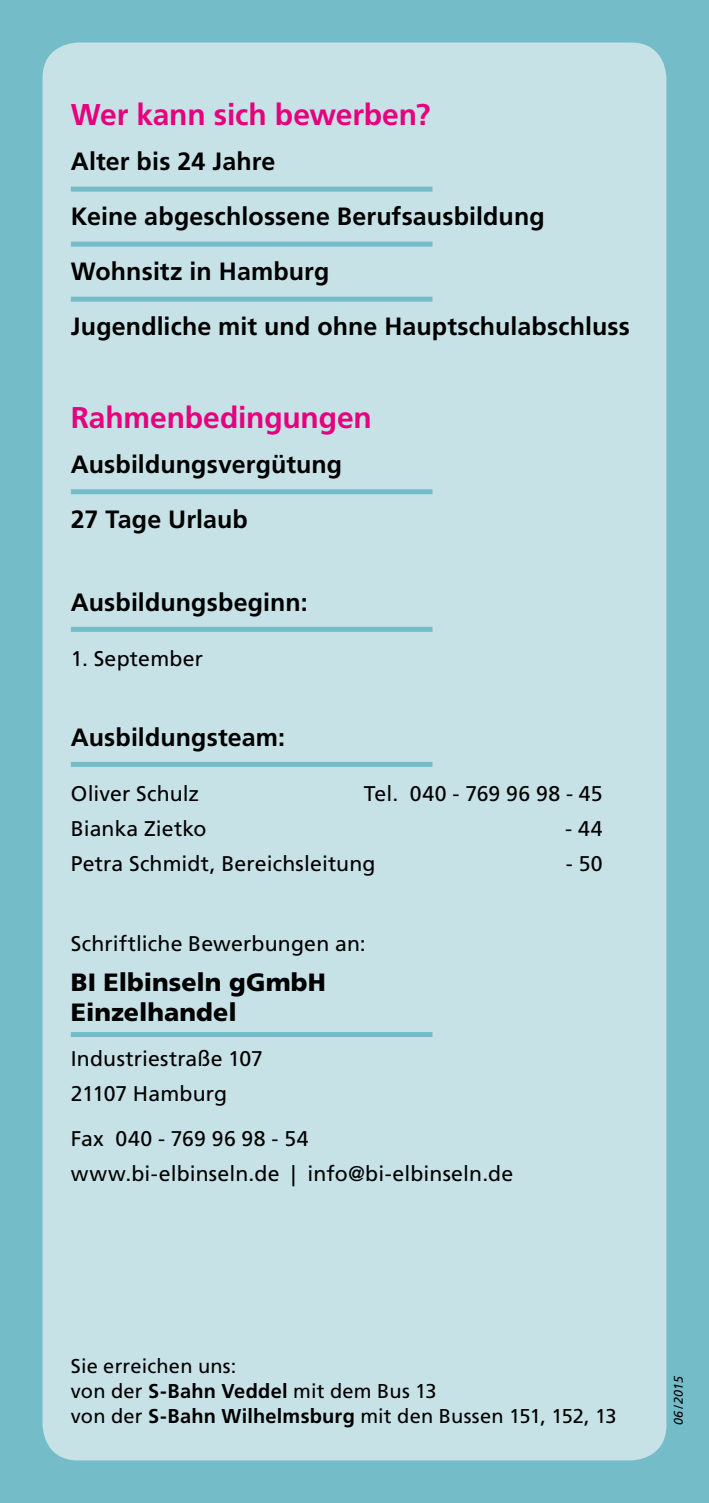
<style>
.page{position:relative;width:709px;height:1503px;background:#fff}
.page>*{position:absolute;margin:0;border:0;box-sizing:border-box;transform-origin:0 0}
.t1{font:700 30px "Frutiger LT Std";letter-spacing:-.005em;color:#e6007d}
.t2{font:700 25px "Frutiger LT Std";letter-spacing:.005em;color:#000}
.t3{font:900 25px/30px "Frutiger LT Std";color:#000}
.t4{font:21.25px/35px "Frutiger LT Std";letter-spacing:.005em;color:#000}
.t5{font:20px/25px "Frutiger LT Std";letter-spacing:.01em;color:#000}
.t6{font:italic 12.5px "Frutiger LT Std";letter-spacing:.01em;color:#000}
.s1{font-weight:700}
</style>
<div class="page">
<div style="left:0;top:0;width:709px;height:1502px;background:#73bcc8"></div>
<div style="left:43px;top:43px;width:623px;height:1417px;background:#c7e2e7;border-radius:35px"></div>
<div style="left:71px;top:187px;width:361px;height:5px;background:#73bcc8"></div>
<div style="left:71px;top:242px;width:361px;height:5px;background:#73bcc8"></div>
<div style="left:71px;top:297px;width:361px;height:5px;background:#73bcc8"></div>
<div style="left:71px;top:489px;width:361px;height:5px;background:#73bcc8"></div>
<div style="left:71px;top:627px;width:361px;height:5px;background:#73bcc8"></div>
<div style="left:71px;top:762px;width:361px;height:5px;background:#73bcc8"></div>
<div style="left:71px;top:1032px;width:361px;height:5px;background:#73bcc8"></div>
<h1 class="t1" style="left:71px;top:97px;width:361px">Wer kann sich bewerben?</h1>
<p class="t2" style="left:71px;top:147px;width:206px">Alter bis 24 Jahre</p>
<p class="t2" style="left:71px;top:202px;width:475px">Keine abgeschlossene Berufsausbildung</p>
<p class="t2" style="left:71px;top:257px;width:260px">Wohnsitz in Hamburg</p>
<p class="t2" style="left:71px;top:312px;width:560px">Jugendliche mit und ohne Hauptschulabschluss</p>
<h1 class="t1" style="left:71px;top:400px;width:302px">Rahmenbedingungen</h1>
<p class="t2" style="left:71px;top:449px;width:273px">Ausbildungsvergütung</p>
<p class="t2" style="left:71px;top:504px;width:178px">27 Tage Urlaub</p>
<p class="t2" style="left:71px;top:587px;width:238px">Ausbildungsbeginn:</p>
<p class="t4" style="left:71px;top:640px;width:134px">1. September</p>
<p class="t2" style="left:71px;top:722px;width:216px">Ausbildungsteam:</p>
<p class="t4" style="left:71px;top:775px;width:130px">Oliver Schulz</p>
<p class="t4" style="left:364px;top:775px;width:240px">Tel. 040 - 769 96 98 - 45</p>
<p class="t4" style="left:71px;top:810px;width:137px">Bianka Zietko</p>
<p class="t4" style="left:565px;top:810px;width:39px">- 44</p>
<p class="t4" style="left:71px;top:845px;width:306px">Petra Schmidt, Bereichsleitung</p>
<p class="t4" style="left:566px;top:845px;width:38px">- 50</p>
<p class="t4" style="left:71px;top:925px;width:296px">Schriftliche Bewerbungen an:</p>
<p class="t3" style="left:71px;top:966px;width:256px">BI Elbinseln gGmbH<br>Einzelhandel</p>
<p class="t4" style="left:71px;top:1040px;width:194px">Industriestraße 107<br>21107 Hamburg</p>
<p class="t4" style="left:71px;top:1120px;width:444px">Fax 040 - 769 96 98 - 54 www.bi-elbinseln.de | info@bi-elbinseln.de</p>
<p class="t5" style="left:71px;top:1353px;width:547px">Sie erreichen uns:<br>von der <span class="s1">S-Bahn Veddel</span> mit dem Bus 13<br>von der <span class="s1">S-Bahn Wilhelmsburg</span> mit den Bussen 151, 152, 13</p>
<p class="t6" style="left:671px;top:1424px;width:50px;rotate:-90deg">06/2015</p>
</div>
